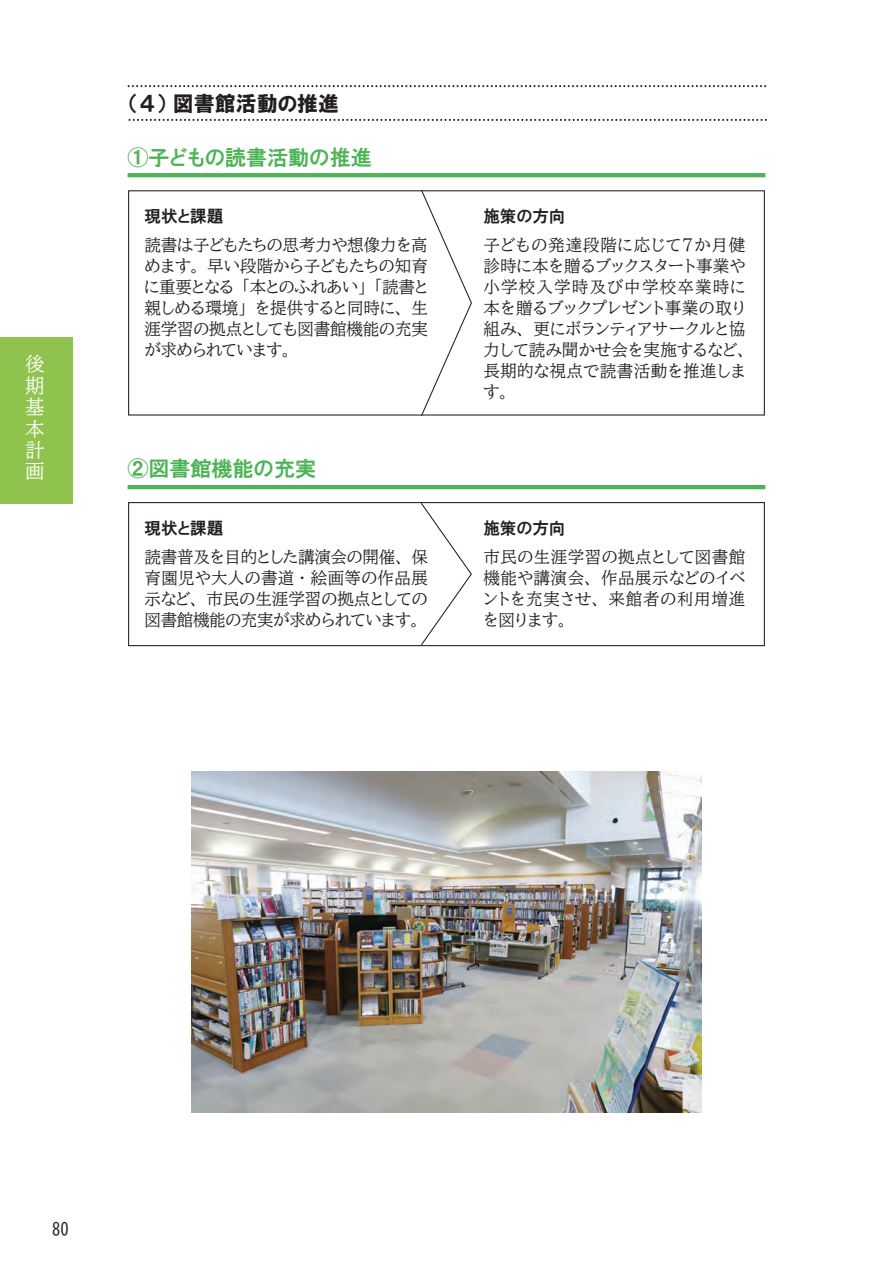
<style>
.page{position:relative;width:893px;height:1263px;background:#fff}
.page>*{position:absolute;margin:0;border:0;box-sizing:border-box;transform-origin:0 0}
.t1{font:21px "HGP Gothic E";color:#4db456}
.t2{font:21px "HGP Soei Kakugothic UB";color:#231f20}
.t3{font:19.5px/21.5px "BIZ UD Mincho Medium";color:#fff;text-align:justify}
.t4{font:16.5px/21px "BIZ UDP Mincho Medium";letter-spacing:.015em;color:#231f20;text-align:justify}
.t5{font:16.5px "HGP Gothic E";color:#231f20}
.t6{font:16.5px "BIZ UD Gothic";color:#231f20}
</style>
<div class="page">
<div style="left:0;top:337px;width:72px;height:167px;background:#90c34d"></div>
<svg style="left:420px;top:190px;width:52px;height:226px"></svg>
<hr style="left:128px;top:173px;width:637px;height:4px;background:#4db456">
<div style="left:128px;top:502px;width:637px;height:144px;border:1px solid #231f20"></div>
<svg style="left:420px;top:502px;width:53px;height:145px"></svg>
<hr style="left:128px;top:485px;width:637px;height:4px;background:#4db456">
<svg style="left:129px;top:85px;width:637px;height:2px"></svg>
<svg style="left:129px;top:119px;width:638px;height:2px"></svg>
<img style="left:191px;top:772px;width:511px;height:340px">
<p class="t3" style="left:25px;top:353px;width:21px">後期基本計画</p>
<p class="t2" style="left:129px;top:93px;width:212px">（４） 図書館活動の推進</p>
<p class="t1" style="left:128px;top:146px;width:246px">①子どもの読書活動の推進</p>
<p class="t5" style="left:145px;top:207px;width:80px">現状と課題</p>
<p class="t4" style="left:145px;top:234px;width:285px">読書は子どもたちの思考力や想像力を高めます。早い段階から子どもたちの知育に重要となる「本とのふれあい」「読書と親しめる環境」を提供すると同時に、生涯学習の拠点としても図書館機能の充実が求められています。</p>
<p class="t1" style="left:128px;top:458px;width:190px">②図書館機能の充実</p>
<p class="t5" style="left:145px;top:519px;width:80px">現状と課題</p>
<p class="t4" style="left:145px;top:546px;width:285px">読書普及を目的とした講演会の開催、保育園児や大人の書道・絵画等の作品展示など、市民の生涯学習の拠点としての図書館機能の充実が求められています。</p>
<p class="t5" style="left:483px;top:208px;width:84px">施策の方向</p>
<p class="t4" style="left:483px;top:234px;width:265px">子どもの発達段階に応じて７か月健診時に本を贈るブックスタート事業や小学校入学時及び中学校卒業時に本を贈るブックプレゼント事業の取り組み、更にボランティアサークルと協力して読み聞かせ会を実施するなど、長期的な視点で読書活動を推進します。</p>
<p class="t5" style="left:483px;top:519px;width:84px">施策の方向</p>
<p class="t4" style="left:483px;top:546px;width:264px">市民の生涯学習の拠点として図書館機能や講演会、作品展示などのイベントを充実させ、来館者の利用増進を図ります。</p>
<p class="t6" style="left:52px;top:1220px;width:18px">80</p>
</div>
